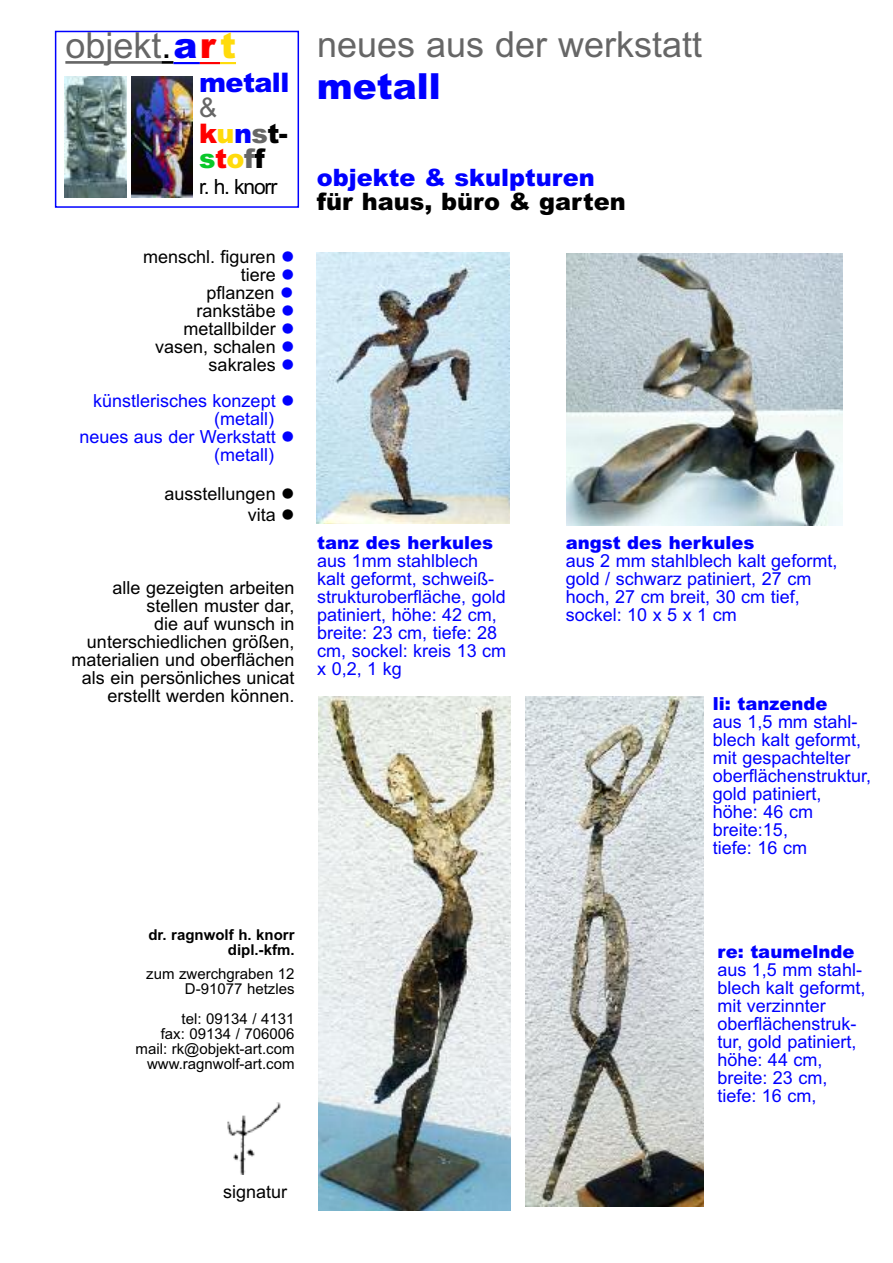
<style>
.page{position:relative;width:893px;height:1263px;background:#fff}
.page>*{position:absolute;margin:0;border:0;box-sizing:border-box;transform-origin:0 0}
.t1{font:36px "Arial";color:#666}
.t2{font:900 36px "Arial";color:#00f}
.t3{font:900 27px/25.5px "Arial";letter-spacing:-.02em;color:#000}
.t4{font:900 27px "Arial";letter-spacing:-.02em;color:#00f}
.t5{font:900 24px "Arial";color:#000}
.t6{font:900 24px "Arial";color:#00f}
.t7{font:21px "Arial";letter-spacing:-.055em;color:#000}
.t8{font:18px/18px "Arial";color:#00f}
.t9{font:18px/18px "Arial";color:#000;text-align:right}
.t10{font:900 18px "Arial";color:#00f}
.t11{font:15px/15px "Arial";color:#000;text-align:right}
.t12{font:700 15px/15px "Arial";color:#000;text-align:right}
.s1{color:#000}
.s2{font-weight:900;color:#00f}
.s3{font-weight:900;color:#f00}
.s4{font-weight:900;color:#ffdb0c}
.s5{font-weight:400;color:#666}
.s6{color:#f00}
.s7{color:#ffdb0c}
.s8{color:#00f}
.s9{color:#666}
.s10{color:#09c729}
</style>
<div class="page">
<img style="left:227px;top:1103px;width:54px;height:71px">
<img style="left:318px;top:696px;width:193px;height:515px">
<img style="left:525px;top:696px;width:179px;height:510px">
<img style="left:317px;top:252px;width:192px;height:272px">
<img style="left:567px;top:253px;width:276px;height:272px">
<div style="left:55px;top:31px;width:244px;height:177px;border:2px solid #00f"></div>
<hr style="left:65px;top:61px;width:96px;height:3px;background:#666">
<svg style="left:161px;top:61px;width:12px;height:3px"></svg>
<hr style="left:173px;top:62px;width:27px;height:2px;background:#00f">
<hr style="left:200px;top:62px;width:20px;height:2px;background:#f00">
<svg style="left:220px;top:62px;width:16px;height:2px"></svg>
<img style="left:64px;top:77px;width:63px;height:121px">
<img style="left:132px;top:76px;width:60px;height:121px">
<h1 class="t1" style="left:65px;top:25px;width:172px">objekt<span class="s1">.</span><span class="s2">a</span><span class="s3">r</span> <span class="s4">t</span></h1>
<h2 class="t4" style="left:199px;top:67px;width:92px">metall</h2>
<h2 class="t3" style="left:199px;top:95px;width:90px"><span class="s5">&amp; </span><span class="s6">k</span><span class="s7">u</span><span class="s8">n</span><span class="s9">s</span>t&shy;<span class="s10">s</span><span class="s6">t</span><span class="s7">o</span><span class="s9">f</span>f</h2>
<p class="t7" style="left:199px;top:174px;width:80px">r. h. knorr</p>
<p class="t9" style="left:143px;top:247px;width:153px">menschl. figuren <span class="s8">● </span>tiere <span class="s8">●<br></span>pflanzen <span class="s8">● </span>rankstäbe <span class="s8">● </span>metallbilder <span class="s8">● </span>vasen, schalen <span class="s8">● </span>sakrales <span class="s8">●</span></p>
<p class="t8" style="left:93px;top:391px;width:203px">künstlerisches konzept ●</p>
<p class="t8" style="left:214px;top:409px;width:62px">(metall)</p>
<p class="t8" style="left:79px;top:427px;width:217px">neues aus der Werkstatt ●</p>
<p class="t8" style="left:214px;top:445px;width:62px">(metall)</p>
<p class="t9" style="left:165px;top:483px;width:132px;line-height:21px">ausstellungen ● vita ●</p>
<p class="t9" style="left:71px;top:579px;width:225px">alle gezeigten arbeiten stellen muster dar,<br>die auf wunsch in unterschiedlichen größen, materialien und oberflächen als ein persönliches unicat erstellt werden können.</p>
<h1 class="t1" style="left:317px;top:23px;width:387px">neues aus der werkstatt</h1>
<h1 class="t2" style="left:317px;top:66px;width:125px">metall</h1>
<h3 class="t6" style="left:317px;top:164px;width:280px">objekte &amp; skulpturen</h3>
<h3 class="t5" style="left:317px;top:188px;width:310px">für haus, büro &amp; garten</h3>
<p class="t10" style="left:317px;top:532px;width:177px">tanz des herkules</p>
<p class="t8" style="left:317px;top:552px;width:191px">aus 1mm stahlblech kalt geformt, schweiß&shy;strukturoberfläche, gold patiniert, höhe: 42 cm, breite: 23 cm, tiefe: 28 cm, sockel: kreis 13 cm x 0,2, 1 kg</p>
<p class="t10" style="left:566px;top:532px;width:190px">angst des herkules</p>
<p class="t8" style="left:566px;top:552px;width:273px">aus 2 mm stahlblech kalt geformt, gold / schwarz patiniert, 27 cm hoch, 27 cm breit, 30 cm tief, sockel: 10 x 5 x 1 cm</p>
<p class="t10" style="left:713px;top:693px;width:116px">li: tanzende</p>
<p class="t8" style="left:713px;top:712px;width:160px">aus 1,5 mm stahl&shy;blech kalt geformt, mit gespachtelter oberflächenstruktur, gold patiniert, höhe: 46 cm breite:15,<br>tiefe: 16 cm</p>
<p class="t12" style="left:148px;top:927px;width:148px">dr. ragnwolf h. knorr dipl.-kfm.</p>
<p class="t11" style="left:146px;top:966px;width:150px">zum zwerchgraben 12<br>D-91077 hetzles</p>
<p class="t11" style="left:136px;top:1011px;width:161px">tel: 09134 / 4131<br>fax: 09134 / 706006 mail: rk@objekt-art.com www.ragnwolf-art.com</p>
<p class="t10" style="left:717px;top:941px;width:138px">re: taumelnde</p>
<p class="t8" style="left:717px;top:961px;width:150px">aus 1,5 mm stahl&shy;blech kalt geformt, mit verzinnter oberflächenstruk&shy;tur, gold patiniert, höhe: 44 cm, breite: 23 cm, tiefe: 16 cm,</p>
<p class="t9" style="left:223px;top:1183px;width:66px">signatur</p>
</div>
